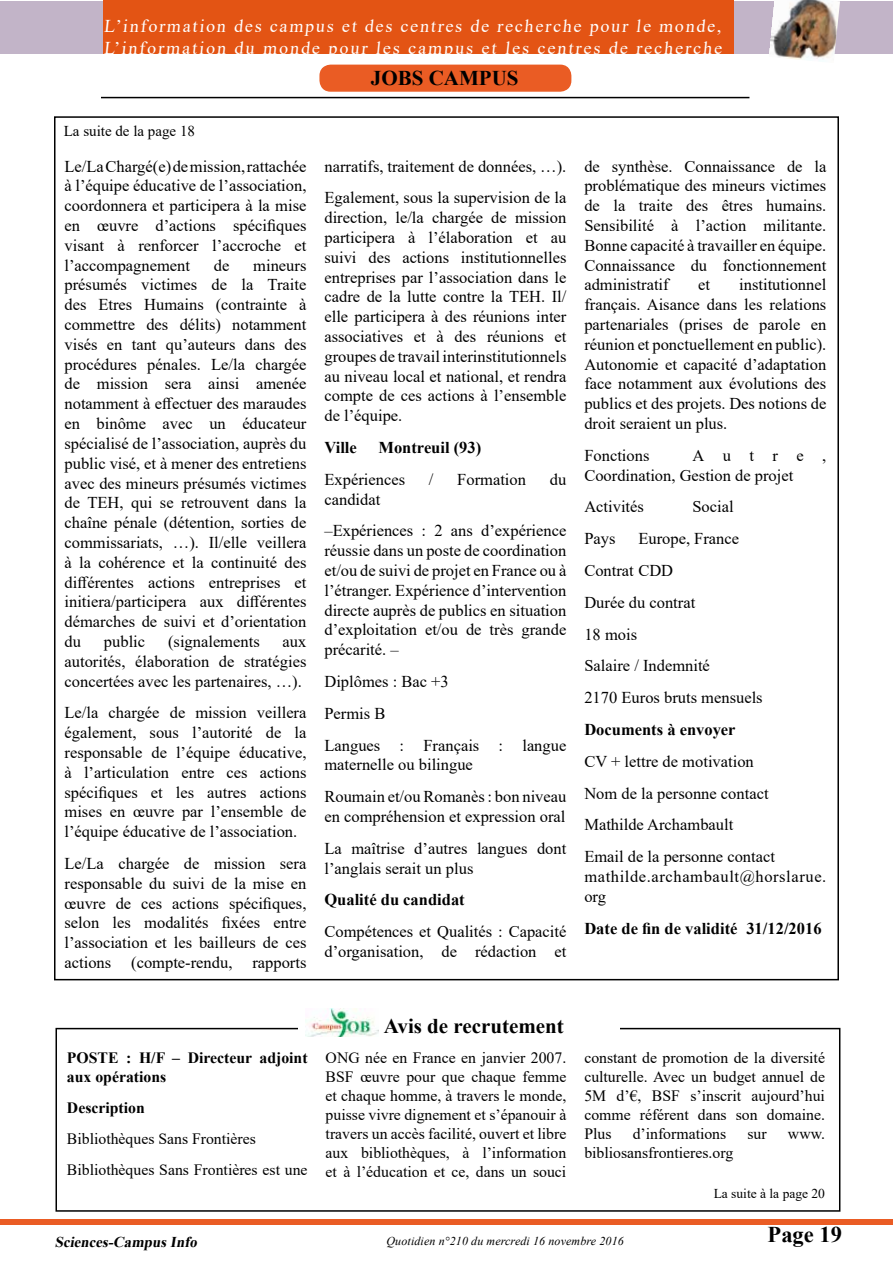
<style>
.page{position:relative;width:893px;height:1263px;background:#fff}
.page>*{position:absolute;margin:0;border:0;box-sizing:border-box;transform-origin:0 0}
.t1{font:700 22.5px "Times New Roman";color:#000}
.t2{font:700 21px "Times New Roman";color:#000}
.t3{font:18px/21.6px "Times New Roman";letter-spacing:.105em;color:#fff}
.t4{font:16.5px/19.8px "Times New Roman";color:#000;text-align:justify}
.t5{font:700 16.5px "Times New Roman";color:#000}
.t6{font:16.5px/19.8px "Times New Roman";letter-spacing:.035em;color:#000}
.t7{font:15.75px/18.9px "Times New Roman";color:#000;text-align:justify}
.t8{font:700 15.75px/18.9px "Times New Roman";color:#000}
.t9{font:italic 700 15px "Times New Roman";color:#000}
.t10{font:15px "Times New Roman";color:#000}
.t11{font:13.5px "Times New Roman";color:#000}
.t12{font:italic 12px "Times New Roman";letter-spacing:.01em;color:#000}
</style>
<div class="page">
<div style="left:0;top:1219px;width:893px;height:6px;background:#ea5c24"></div>
<div style="left:56px;top:1028px;width:784px;height:184px;border:2px solid #000"></div>
<div style="left:0;top:1px;width:893px;height:53px;background:#c2b4c8"></div>
<div style="left:104px;top:0;width:630px;height:54px;background:#e35414"></div>
<img style="left:769px;top:0;width:71px;height:61px">
<hr style="left:101px;top:97px;width:648px;height:1px;background:#000">
<div style="left:320px;top:65px;width:251px;height:26px;background:#ea5c24;border-radius:11px"></div>
<div style="left:319px;top:65px;width:252px;height:27px;border:2px solid #ea5c24;border-radius:11px"></div>
<div style="left:298px;top:999px;width:322px;height:46px;background:#fff"></div>
<img style="left:305px;top:1009px;width:74px;height:27px">
<p class="t3" style="left:104px;top:15px;width:622px">L’information des campus et des centres de recherche pour le monde,<br>L’information du monde pour les campus et les centres de recherche</p>
<p class="t10" style="left:64px;top:120px;width:133px">La suite de la page 18</p>
<p class="t4" style="left:65px;top:156px;width:243px">Le/La Chargé(e) de mission, rattachée à l’équipe éducative de l’association, coordonnera et participera à la mise en œuvre d’actions spécifiques visant à renforcer l’accroche et l’accompagnement</p>
<p class="t4" style="left:65px;top:255px;width:243px;text-indent:189px">mineurs présumés victimes de la Traite des Etres Humains (contrainte à commettre des délits) notamment visés en tant qu’auteurs dans des procédures pénales. Le/la chargée de mission sera ainsi amenée notamment à effectuer des maraudes en binôme avec un éducateur spécialisé de l’association, auprès du public visé, et à mener des entretiens avec des mineurs présumés victimes de TEH, qui se retrouvent dans la chaîne pénale (détention, sorties de commissariats, …). Il/elle veillera à la cohérence et la continuité des différentes actions entreprises et initiera/participera aux différentes démarches de suivi et d’orientation du</p>
<p class="t4" style="left:214px;top:255px;width:17px">de</p>
<p class="t4" style="left:104px;top:631px;width:43px">public</p>
<p class="t4" style="left:168px;top:631px;width:93px">(signalements</p>
<p class="t4" style="left:65px;top:631px;width:243px;text-indent:218px">aux autorités, élaboration de stratégies concertées avec les partenaires, …).</p>
<p class="t4" style="left:65px;top:702px;width:243px">Le/la chargée de mission veillera également, sous l’autorité de la responsable de l’équipe éducative, à l’articulation entre ces actions spécifiques et les autres actions mises en œuvre par l’ensemble de l’équipe éducative de l’association.</p>
<p class="t4" style="left:65px;top:853px;width:243px">Le/La chargée de mission sera responsable du suivi de la mise en œuvre de ces actions spécifiques, selon les modalités fixées entre l’association et les bailleurs de ces actions (compte-rendu, rapports</p>
<p class="t2" style="left:371px;top:63px;width:149px">JOBS CAMPUS</p>
<p class="t4" style="left:324px;top:150px;width:243px;line-height:31.8px">narratifs, traitement de données, …).<br>Egalement, sous la supervision de la</p>
<p class="t4" style="left:324px;top:207px;width:243px">direction, le/la chargée de mission participera à l’élaboration et au suivi des actions institutionnelles entreprises par l’association dans le cadre de la lutte contre la TEH. Il/ elle participera à des réunions inter associatives et à des réunions et groupes de travail interinstitutionnels au niveau local et national, et rendra compte de ces actions à l’ensemble de l’équipe.</p>
<p class="t5" style="left:324px;top:436px;width:34px">Ville</p>
<p class="t5" style="left:378px;top:436px;width:104px">Montreuil (93)</p>
<p class="t4" style="left:324px;top:469px;width:82px">Expériences</p>
<p class="t4" style="left:429px;top:469px;width:6px">/</p>
<p class="t4" style="left:457px;top:469px;width:70px">Formation</p>
<p class="t4" style="left:550px;top:469px;width:18px">du</p>
<p class="t4" style="left:324px;top:483px;width:243px;line-height:31.8px">candidat<br>–Expériences : 2 ans d’expérience</p>
<p class="t4" style="left:324px;top:540px;width:243px">réussie dans un poste de coordination et/ou de suivi de projet en France ou à l’étranger. Expérience d’intervention directe auprès de publics en situation d’exploitation et/ou de très grande précarité. –</p>
<p class="t4" style="left:324px;top:665px;width:243px;line-height:31.8px;text-align:left">Diplômes : Bac +3<br>Permis B<br>Langues : Français : langue</p>
<p class="t4" style="left:324px;top:748px;width:243px;line-height:31.8px">maternelle ou bilingue<br>Roumain et/ou Romanès : bon niveau</p>
<p class="t4" style="left:324px;top:800px;width:243px;line-height:31.8px">en compréhension et expression oral<br>La maîtrise d’autres langues dont</p>
<p class="t4" style="left:324px;top:858px;width:150px">l’anglais serait un plus</p>
<p class="t5" style="left:324px;top:888px;width:142px">Qualité du candidat</p>
<p class="t4" style="left:324px;top:921px;width:243px">Compétences et Qualités : Capacité d’organisation, de rédaction et</p>
<p class="t4" style="left:584px;top:156px;width:243px">de synthèse. Connaissance de la problématique des mineurs victimes de la traite des êtres humains.<br>Sensibilité à l’action militante.<br>Bonne capacité à travailler en équipe.<br>Connaissance du fonctionnement administratif</p>
<p class="t4" style="left:584px;top:274px;width:243px;text-indent:155px">institutionnel français. Aisance dans les relations partenariales (prises de parole en réunion et ponctuellement en public).<br>Autonomie et capacité d’adaptation face notamment aux évolutions des publics et des projets. Des notions de droit seraient un plus.</p>
<p class="t4" style="left:584px;top:445px;width:67px">Fonctions</p>
<p class="t4" style="left:698px;top:274px;width:13px">et</p>
<p class="t4" style="left:584px;top:445px;width:243px;text-indent:108px">Autre,<br>Coordination, Gestion de projet</p>
<p class="t4" style="left:584px;top:496px;width:61px">Activités</p>
<p class="t4" style="left:692px;top:496px;width:43px">Social</p>
<p class="t4" style="left:584px;top:528px;width:33px">Pays</p>
<p class="t4" style="left:584px;top:522px;width:180px;line-height:31.8px;text-align:left;text-indent:54px">Europe, France<br>Contrat CDD<br>Durée du contrat<br>18 mois<br>Salaire / Indemnité<br>2170 Euros bruts mensuels</p>
<p class="t5" style="left:584px;top:718px;width:153px">Documents à envoyer</p>
<p class="t4" style="left:584px;top:745px;width:192px;line-height:31.8px;text-align:left">CV + lettre de motivation<br>Nom de la personne contact<br>Mathilde Archambault<br>Email de la personne contact</p>
<p class="t6" style="left:584px;top:866px;width:243px">mathilde.archambault@horslarue. org</p>
<p class="t5" style="left:584px;top:916px;width:239px">Date de fin de validité 31/12/2016</p>
<p class="t8" style="left:67px;top:1048px;width:242px">POSTE : H/F – Directeur adjoint aux opérations</p>
<p class="t8" style="left:67px;top:1098px;width:79px">Description</p>
<p class="t7" style="left:67px;top:1123px;width:242px;line-height:30.9px">Bibliothèques Sans Frontières<br>Bibliothèques Sans Frontières est une</p>
<p class="t2" style="left:384px;top:1011px;width:182px">Avis de recrutement</p>
<p class="t7" style="left:326px;top:1048px;width:242px">ONG née en France en janvier 2007.<br>BSF œuvre pour que chaque femme et chaque homme, à travers le monde, puisse vivre dignement et s’épanouir à travers un accès facilité, ouvert et libre aux bibliothèques, à l’information et à l’éducation et ce, dans un souci</p>
<p class="t7" style="left:584px;top:1048px;width:242px">constant de promotion de la diversité culturelle. Avec un budget annuel de 5M d’€, BSF s’inscrit aujourd’hui comme référent dans son domaine.<br>Plus</p>
<p class="t7" style="left:633px;top:1124px;width:95px">d’informations</p>
<p class="t7" style="left:747px;top:1124px;width:21px">sur</p>
<p class="t7" style="left:788px;top:1124px;width:39px">www.</p>
<p class="t7" style="left:584px;top:1143px;width:150px">bibliosansfrontieres.org</p>
<p class="t11" style="left:714px;top:1183px;width:113px">La suite à la page 20</p>
<p class="t9" style="left:55px;top:1231px;width:147px">Sciences-CampusInfo</p>
<p class="t12" style="left:387px;top:1232px;width:239px">Quotidien n°210 du mercredi 16 novembre 2016</p>
<h1 class="t1" style="left:768px;top:1218px;width:76px">Page 19</h1>
</div>
